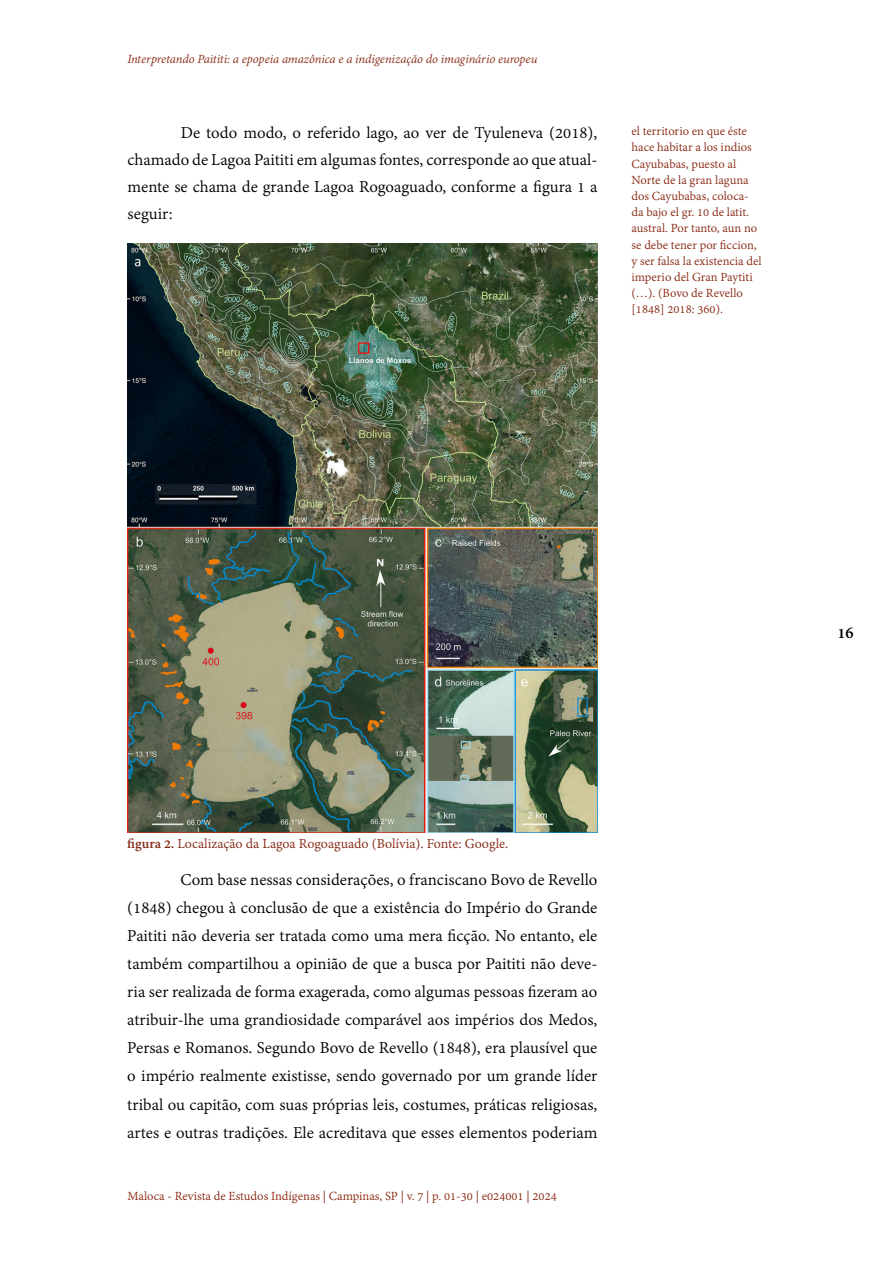
<style>
.page{position:relative;width:893px;height:1263px;background:#fff}
.page>*{position:absolute;margin:0;border:0;box-sizing:border-box;transform-origin:0 0}
.t1{font:18px/28px "Adobe Devanagari";color:#000;text-align:justify}
.t2{font:700 18px "Adobe Devanagari";color:#000}
.t3{font:15px "Adobe Devanagari";color:#842814}
.t4{font:13.5px/16.2px "Adobe Devanagari";color:#892913}
.t5{font:italic 13.5px "Adobe Devanagari";letter-spacing:-.005em;color:#892913}
.t6{font:13.5px "Adobe Devanagari";color:#8a2913}
.s1{font-weight:700}
</style>
<div class="page">
<img style="left:128px;top:243px;width:469px;height:590px">
<p class="t5" style="left:128px;top:51px;width:411px">Interpretando Paititi: a epopeia amazônica e a indigenização do imaginário europeu</p>
<p class="t1" style="left:128px;top:121px;width:471px;line-height:27px;text-indent:53px">De todo modo, o referido lago, ao ver de Tyuleneva (2018), chamado de Lagoa Paititi em algumas fontes, corresponde ao que atual&shy;mente se chama de grande Lagoa Rogoaguado, conforme a figura 1 a seguir:</p>
<p class="t4" style="left:631px;top:124px;width:132px">el territorio en que éste hace habitar a los indios<br>Cayubabas, puesto al<br>Norte de la gran laguna dos Cayubabas, coloca&shy;da bajo el gr. 10 de latit. austral. Por tanto, aun no se debe tener por ficcion, y ser falsa la existencia del imperio del Gran Paytiti (…). (Bovo de Revello [1848] 2018: 360).</p>
<p class="t3" style="left:127px;top:835px;width:383px"><span class="s1">figura 2.</span> Localização da Lagoa Rogoaguado (Bolívia). Fonte: Google.</p>
<p class="t1" style="left:127px;top:867px;width:472px;text-indent:53px">Com base nessas considerações, o franciscano Bovo de Revello (1848) chegou à conclusão de que a existência do Império do Grande Paititi não deveria ser tratada como uma mera ficção. No entanto, ele também compartilhou a opinião de que a busca por Paititi não deve&shy;ria ser realizada de forma exagerada, como algumas pessoas fizeram ao atribuir-lhe uma grandiosidade comparável aos impérios dos Medos, Persas e Romanos. Segundo Bovo de Revello (1848), era plausível que o império realmente existisse, sendo governado por um grande líder tribal ou capitão, com suas próprias leis, costumes, práticas religiosas, artes e outras tradições. Ele acreditava que esses elementos poderiam</p>
<p class="t6" style="left:128px;top:1188px;width:431px">Maloca - Revista de Estudos Indígenas | Campinas, SP | v. 7 | p. 01-30 | e024001 | 2024</p>
<p class="t2" style="left:837px;top:622px;width:18px">16</p>
</div>
